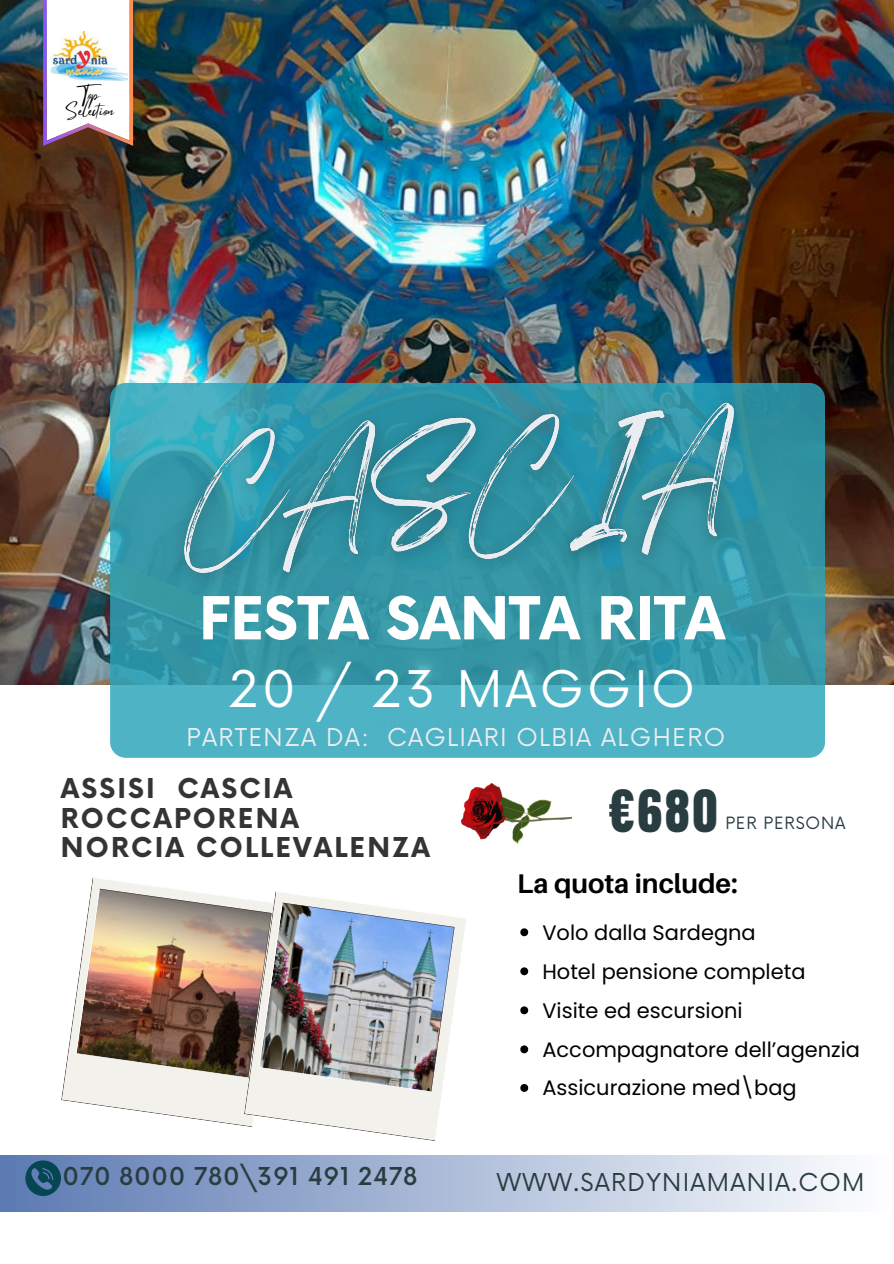
<style>
.page{position:relative;width:894px;height:1264px;background:#fff}
.page>*{position:absolute;margin:0;border:0;box-sizing:border-box;transform-origin:0 0}
.t1{font:700 57.75px "Now";color:#fff}
.t2{font:49.5px "Anton";color:#293d41}
.t3{font:49.2px "Now";letter-spacing:.065em;color:#fff}
.t4{font:700 27px "Aileron";color:#000}
.t5{font:700 26.7px/29.4px "Now";letter-spacing:.08em;color:#343434}
.t6{font:24px "Now";letter-spacing:.05em;color:#e9edf1}
.t7{font:500 24px "Now";letter-spacing:.025em;color:#293d41}
.t8{font:24px "Now";letter-spacing:.05em;color:#293d41}
.t9{font:21px "Poppins";color:#000}
.t10{font:16.5px "Now";letter-spacing:.05em;color:#293d41}
.t11{font:15.3px "Mistrully";color:#000}
</style>
<div class="page">
<img style="left:0;top:0;width:893px;height:684px">
<div style="left:0;top:1155px;width:889px;height:56px;background:linear-gradient(to right,#5b79b2,#fefefe)"></div>
<svg style="left:43px;top:0;width:90px;height:146px"></svg>
<img style="left:49px;top:31px;width:78px;height:49px">
<svg style="left:110px;top:383px;width:714px;height:374px;background:#40a3b4"></svg>
<img style="left:149px;top:370px;width:620px;height:256px">
<svg style="left:61px;top:997px;width:15px;height:105px"></svg>
<img style="left:76px;top:877px;width:168px;height:249px">
<svg style="left:244px;top:899px;width:14px;height:228px;background:#b49f96"></svg>
<img style="left:258px;top:891px;width:208px;height:250px">
<svg style="left:25px;top:1160px;width:36px;height:35px"></svg>
<img style="left:461px;top:783px;width:110px;height:60px">
<svg style="left:520px;top:928px;width:8px;height:8px"></svg>
<svg style="left:520px;top:967px;width:8px;height:8px"></svg>
<svg style="left:520px;top:1006px;width:8px;height:8px"></svg>
<svg style="left:520px;top:1045px;width:8px;height:8px"></svg>
<svg style="left:520px;top:1084px;width:8px;height:7px"></svg>
<p class="t11" style="left:80px;top:82px;width:27px">To p</p>
<p class="t11" style="left:67px;top:98px;width:49px">Selection</p>
<p class="t1" style="left:199px;top:587px;width:527px">FESTA SANTA RITA</p>
<p class="t3" style="left:228px;top:661px;width:468px">20 / 23 MAGGIO</p>
<p class="t6" style="left:186px;top:724px;width:540px">PARTENZA DA: CAGLIARI OLBIA ALGHERO</p>
<p class="t5" style="left:61px;top:775px;width:370px">ASSISI CASCIA<br>ROCCAPORENA<br>NORCIA COLLEVALENZA</p>
<p class="t7" style="left:63px;top:1163px;width:356px">070 8000 780\391 491 2478</p>
<p class="t2" style="left:608px;top:775px;width:110px">€680</p>
<p class="t10" style="left:725px;top:813px;width:122px">PER PERSONA</p>
<p class="t4" style="left:517px;top:866px;width:222px">La quota include:</p>
<h3 class="t9" style="left:542px;top:917px;width:215px">Volo dalla Sardegna</h3>
<p class="t9" style="left:542px;top:956px;width:264px">Hotel pensione completa</p>
<h5 class="t9" style="left:542px;top:995px;width:202px">Visite ed escursioni</h5>
<p class="t9" style="left:542px;top:1034px;width:319px">Accompagnatore dell’agenzia</p>
<p class="t9" style="left:542px;top:1073px;width:256px">Assicurazione med\bag</p>
<h4 class="t8" style="left:496px;top:1168px;width:369px">WWW.SARDYNIAMANIA.COM</h4>
</div>
